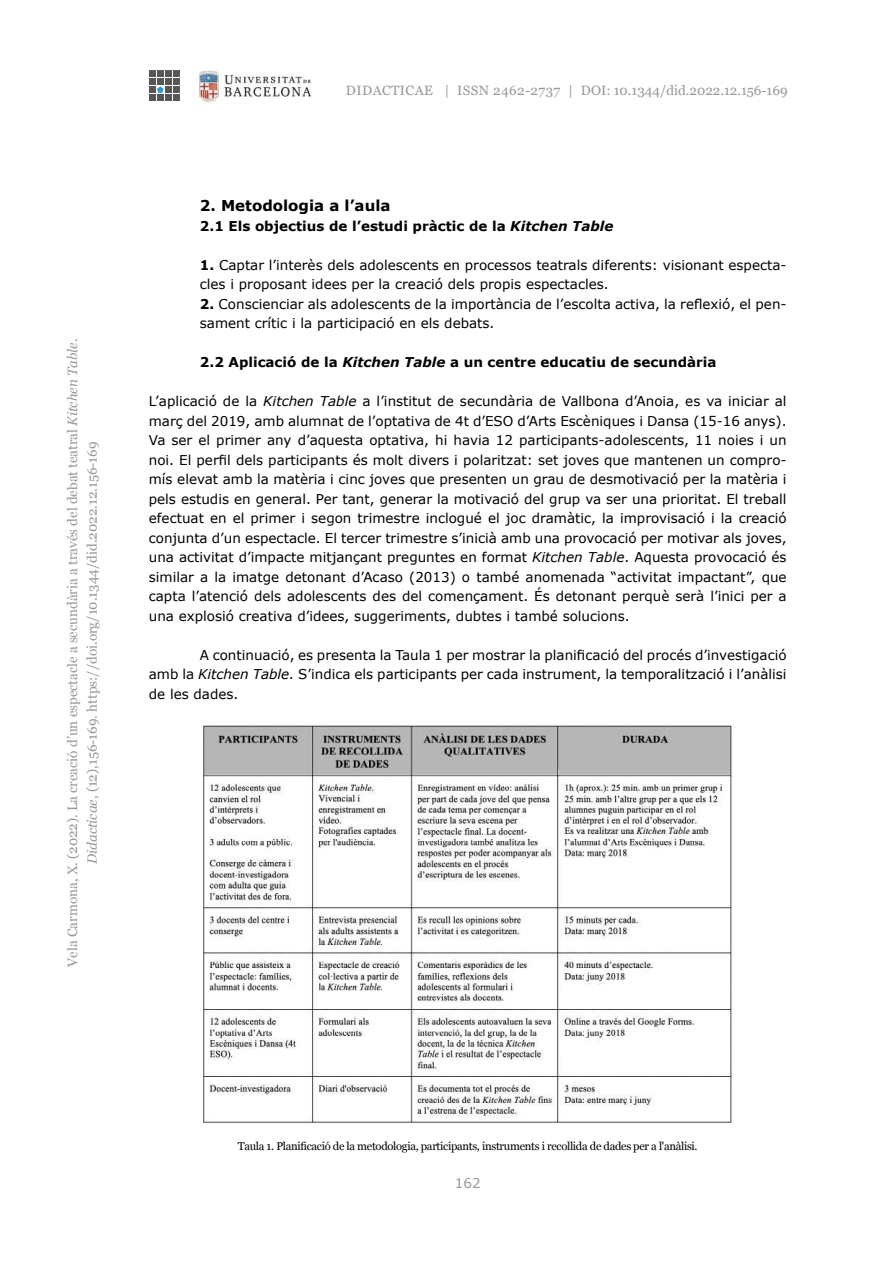
<style>
.page{position:relative;width:893px;height:1263px;background:#fff}
.page>*{position:absolute;margin:0;border:0;box-sizing:border-box;transform-origin:0 0}
.t1{font:700 15px "Verdana";color:#000}
.t2{font:13.5px/19.5px "Verdana";color:#000}
.t3{font:13.5px/19.5px "Georgia";color:#999898;text-align:center}
.t4{font:700 13.5px "Verdana";color:#000}
.t5{font:13.5px "Georgia";letter-spacing:.03em;color:#999898}
.t6{font:13.5px "Verdana";color:#999898}
.t7{font:11.25px "Georgia";letter-spacing:-.025em;color:#000}
.s1{font-style:italic}
.s2{font-weight:700}
</style>
<div class="page">
<img style="left:197px;top:69px;width:115px;height:33px">
<div style="left:165px;top:79px;width:7px;height:6px;background:#575756"></div>
<div style="left:165px;top:86px;width:7px;height:7px;background:#575756"></div>
<div style="left:174px;top:86px;width:6px;height:7px;background:#575756"></div>
<div style="left:149px;top:94px;width:6px;height:7px;background:#575756"></div>
<div style="left:157px;top:94px;width:7px;height:7px;background:#575756"></div>
<div style="left:165px;top:94px;width:7px;height:7px;background:#575756"></div>
<div style="left:174px;top:94px;width:6px;height:7px;background:#575756"></div>
<div style="left:165px;top:71px;width:7px;height:6px;background:#575756"></div>
<svg style="left:174px;top:71px;width:6px;height:14px"></svg>
<svg style="left:149px;top:71px;width:15px;height:22px"></svg>
<img style="left:203px;top:725px;width:529px;height:398px">
<p class="t3" style="left:62px;top:967px;width:629px;rotate:-90deg">Vela Carmona, X. (2022). La creació d’un espectacle a secundària a través del debat teatral <span class="s1">Kitchen Table</span>.<br><span class="s1">Didacticae</span>, (12),156-169. https://doi.org/10.1344/did.2022.12.156-169</p>
<p class="t5" style="left:346px;top:81px;width:443px">DIDACTICAE | ISSN 2462-2737 | DOI: 10.1344/did.2022.12.156-169</p>
<p class="t1" style="left:200px;top:196px;width:192px">2. Metodologia a l’aula</p>
<p class="t4" style="left:200px;top:217px;width:415px">2.1 Els objectius de l’estudi pràctic de la <span class="s1">Kitchen Table</span></p>
<p class="t2" style="left:200px;top:255px;width:588px"><span class="s2">1.</span> Captar l’interès dels adolescents en processos teatrals diferents: visionant especta&shy;cles i proposant idees per la creació dels propis espectacles.</p>
<p class="t2" style="left:200px;top:294px;width:588px"><span class="s2">2.</span> Conscienciar als adolescents de la importància de l’escolta activa, la reflexió, el pen&shy;sament crític i la participació en els debats.</p>
<p class="t4" style="left:200px;top:354px;width:518px">2.2 Aplicació de la <span class="s1">Kitchen Table</span> a un centre educatiu de secundària</p>
<p class="t2" style="left:149px;top:392px;width:639px;text-align:justify">L’aplicació de la <span class="s1">Kitchen Table</span> a l’institut de secundària de Vallbona d’Anoia, es va iniciar al març del 2019, amb alumnat de l’optativa de 4t d’ESO d’Arts Escèniques i Dansa (15-16 anys).<br>Va ser el primer any d’aquesta optativa, hi havia 12 participants-adolescents, 11 noies i un noi. El perfil dels participants és molt divers i polaritzat: set joves que mantenen un compro&shy;mís elevat amb la matèria i cinc joves que presenten un grau de desmotivació per la matèria i pels estudis en general. Per tant, generar la motivació del grup va ser una prioritat. El treball efectuat en el primer i segon trimestre inclogué el joc dramàtic, la improvisació i la creació conjunta d’un espectacle. El tercer trimestre s’inicià amb una provocació per motivar als joves, una activitat d’impacte mitjançant preguntes en format <span class="s1">Kitchen Table</span>. Aquesta provocació és similar a la imatge detonant d’Acaso (2013) o també anomenada “activitat impactant”, que capta l’atenció dels adolescents des del començament. És detonant perquè serà l’inici per a una explosió creativa d’idees, suggeriments, dubtes i també solucions.</p>
<p class="t2" style="left:149px;top:645px;width:639px;text-align:justify;text-indent:51px">A continuació, es presenta la Taula 1 per mostrar la planificació del procés d’investigació amb la <span class="s1">Kitchen Table.</span> S’indica els participants per cada instrument, la temporalització i l’anàlisi de les dades.</p>
<p class="t7" style="left:238px;top:1138px;width:461px">Taula 1. Planificació de la metodologia, participants, instruments i recollida de dades per a l'anàlisi.</p>
<p class="t6" style="left:455px;top:1175px;width:27px">162</p>
</div>
